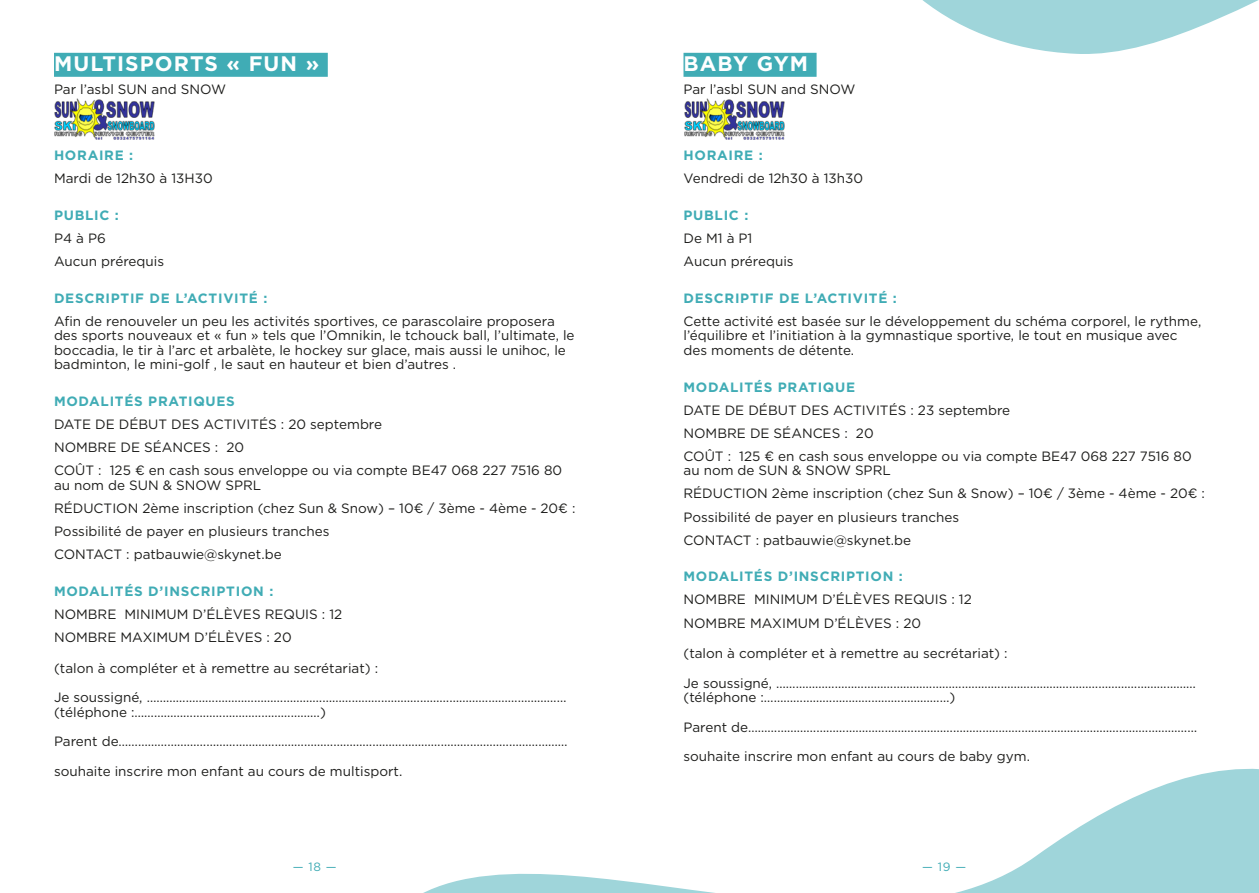
<style>
.page{position:relative;width:1259px;height:893px;background:#fff}
.page>*{position:absolute;margin:0;border:0;box-sizing:border-box;transform-origin:0 0}
.t1{font:700 21px "Gotham";letter-spacing:.055em;color:#fff}
.t2{font:13.5px/23.1px "Gotham";color:#1d1d1b}
.t3{font:700 13.5px "Gotham";letter-spacing:.055em;color:#40acb5}
.t4{font:12px "Gotham";color:#40acb5}
</style>
<div class="page">
<div style="left:683px;top:53px;width:133px;height:24px;background:#40acb5"></div>
<div style="left:54px;top:53px;width:274px;height:24px;background:#40acb5"></div>
<svg style="left:423px;top:768px;width:836px;height:125px"></svg>
<svg style="left:757px;top:0;width:502px;height:62px"></svg>
<img style="left:685px;top:99px;width:100px;height:41px">
<img style="left:54px;top:99px;width:100px;height:41px">
<h1 class="t1" style="left:54px;top:49px;width:267px">MULTISPORTS « FUN »</h1>
<p class="t2" style="left:54px;top:77px;width:173px">Par l’asbl SUN and SNOW</p>
<p class="t3" style="left:54px;top:146px;width:81px">HORAIRE :</p>
<p class="t2" style="left:54px;top:166px;width:160px">Mardi de 12h30 à 13H30</p>
<p class="t3" style="left:54px;top:206px;width:66px">PUBLIC :</p>
<p class="t2" style="left:54px;top:226px;width:112px">P4 à P6<br>Aucun prérequis</p>
<p class="t3" style="left:54px;top:289px;width:215px">DESCRIPTIF DE L’ACTIVITÉ :</p>
<p class="t2" style="left:54px;top:313px;width:522px;line-height:14.5px">Afin de renouveler un peu les activités sportives, ce parascolaire proposera des sports nouveaux et « fun » tels que l’Omnikin, le tchouck ball, l’ultimate, le boccadia, le tir à l’arc et arbalète, le hockey sur glace, mais aussi le unihoc, le badminton, le mini-golf , le saut en hauteur et bien d’autres .</p>
<p class="t3" style="left:54px;top:392px;width:182px">MODALITÉS PRATIQUES</p>
<p class="t2" style="left:54px;top:413px;width:510px">DATE DE DÉBUT DES ACTIVITÉS : 20 septembre<br>NOMBRE DE SÉANCES : 20<br>COÛT : 125 € en cash sous enveloppe ou via compte BE47 068 227 7516 80</p>
<p class="t2" style="left:54px;top:473px;width:523px">au nom de SUN &amp; SNOW SPRL<br>RÉDUCTION 2ème inscription (chez Sun &amp; Snow) – 10€ / 3ème - 4ème - 20€ :<br>Possibilité de payer en plusieurs tranches<br>CONTACT : patbauwie@skynet.be</p>
<p class="t3" style="left:54px;top:582px;width:221px">MODALITÉS D’INSCRIPTION :</p>
<p class="t2" style="left:54px;top:602px;width:290px">NOMBRE MINIMUM D’ÉLÈVES REQUIS : 12<br>NOMBRE MAXIMUM D’ÉLÈVES : 20</p>
<p class="t2" style="left:54px;top:653px;width:514px;line-height:29.5px">(talon à compléter et à remettre au secrétariat) :<br>Je soussigné, …………………………………………………………………………………………………………………</p>
<p class="t2" style="left:54px;top:697px;width:515px;line-height:29.5px">(téléphone :…………………………………………………)<br>Parent de………………………………………………………………………………………………………………………… souhaite inscrire mon enfant au cours de multisport.</p>
<h1 class="t1" style="left:683px;top:49px;width:126px">BABY GYM</h1>
<p class="t2" style="left:683px;top:77px;width:173px">Par l’asbl SUN and SNOW</p>
<p class="t3" style="left:683px;top:146px;width:81px">HORAIRE :</p>
<p class="t2" style="left:683px;top:166px;width:181px">Vendredi de 12h30 à 13h30</p>
<p class="t3" style="left:683px;top:206px;width:66px">PUBLIC :</p>
<p class="t2" style="left:683px;top:226px;width:112px">De M1 à P1<br>Aucun prérequis</p>
<p class="t3" style="left:683px;top:289px;width:215px">DESCRIPTIF DE L’ACTIVITÉ :</p>
<p class="t2" style="left:683px;top:313px;width:519px;line-height:14.5px">Cette activité est basée sur le développement du schéma corporel, le rythme, l’équilibre et l’initiation à la gymnastique sportive, le tout en musique avec des moments de détente.</p>
<p class="t3" style="left:683px;top:378px;width:173px">MODALITÉS PRATIQUE</p>
<p class="t2" style="left:683px;top:398px;width:510px">DATE DE DÉBUT DES ACTIVITÉS : 23 septembre<br>NOMBRE DE SÉANCES : 20<br>COÛT : 125 € en cash sous enveloppe ou via compte BE47 068 227 7516 80</p>
<p class="t2" style="left:683px;top:459px;width:523px">au nom de SUN &amp; SNOW SPRL<br>RÉDUCTION 2ème inscription (chez Sun &amp; Snow) – 10€ / 3ème - 4ème - 20€ :<br>Possibilité de payer en plusieurs tranches<br>CONTACT : patbauwie@skynet.be</p>
<p class="t3" style="left:683px;top:568px;width:221px">MODALITÉS D’INSCRIPTION :</p>
<p class="t2" style="left:683px;top:588px;width:290px">NOMBRE MINIMUM D’ÉLÈVES REQUIS : 12<br>NOMBRE MAXIMUM D’ÉLÈVES : 20</p>
<p class="t2" style="left:683px;top:638px;width:514px;line-height:29.5px">(talon à compléter et à remettre au secrétariat) :<br>Je soussigné, …………………………………………………………………………………………………………………</p>
<p class="t2" style="left:683px;top:682px;width:515px;line-height:29.5px">(téléphone :…………………………………………………)<br>Parent de………………………………………………………………………………………………………………………… souhaite inscrire mon enfant au cours de baby gym.</p>
<p class="t4" style="left:293px;top:859px;width:45px">— 18 —</p>
<p class="t4" style="left:922px;top:859px;width:45px">— 19 —</p>
</div>
